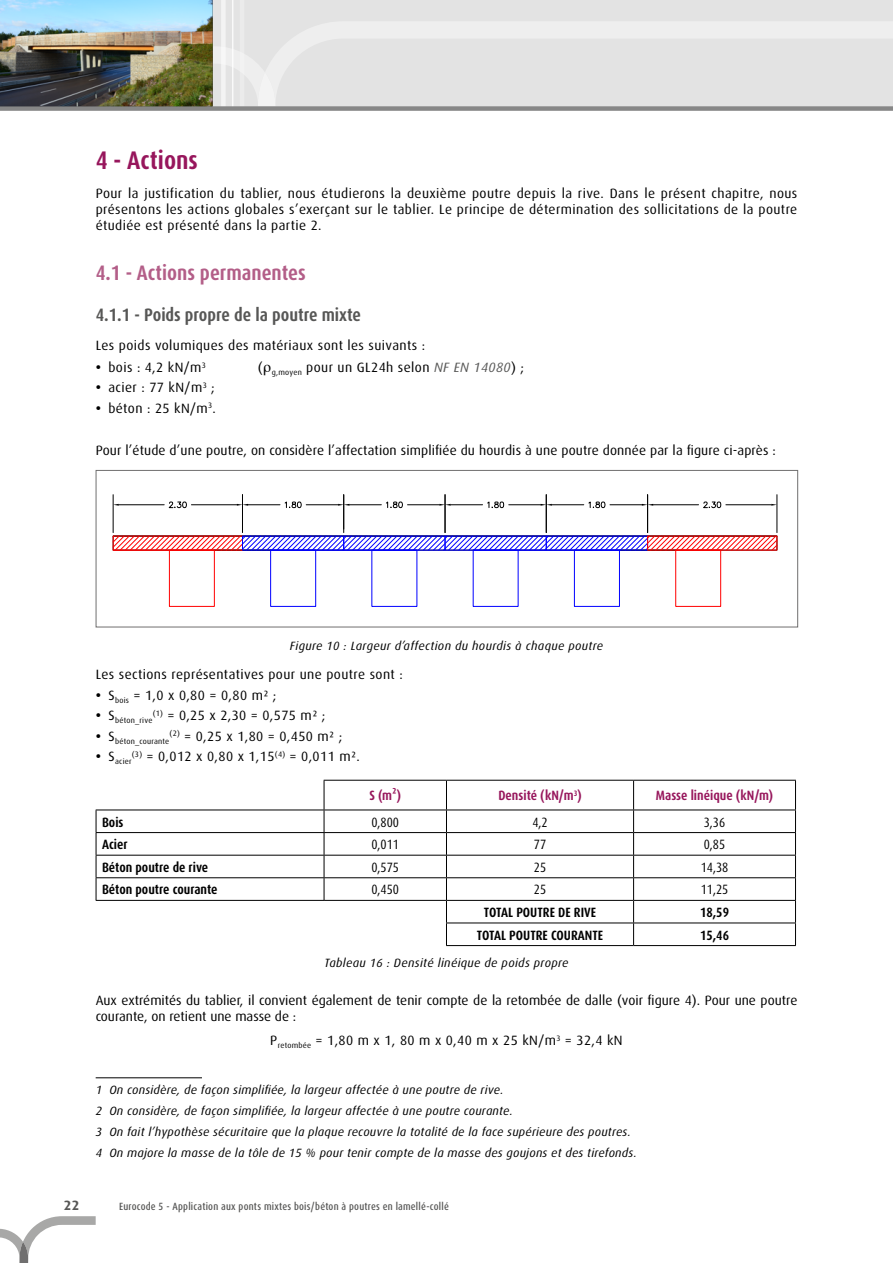
<style>
.page{position:relative;width:893px;height:1263px;background:#fff}
.page>*{position:absolute;margin:0;border:0;box-sizing:border-box;transform-origin:0 0}
.t1{font:700 condensed 25.5px "Dax OT";color:#97165c}
.t2{font:700 condensed 21px "Dax OT";color:#b35e88}
.t3{font:700 condensed 18px "Dax OT";color:#575756}
.t4{font:13.5px/16.2px "Dax OT";letter-spacing:.015em;color:#000;text-align:justify}
.t5{font:700 condensed 13.5px "Dax OT";color:#000}
.t6{font:condensed 13.5px "Dax OT";color:#000}
.t7{font:700 condensed 13.5px "Dax OT";color:#97165c}
.t8{font:700 13.5px "Dax OT";color:#575756}
.t9{font:italic 12px/20.9px "Dax OT";letter-spacing:.02em;color:#000}
.t10{font:500 condensed 10.5px "Dax OT";letter-spacing:.02em;color:#575756}
.t11{font:7.8px "Dax OT";letter-spacing:.03em;color:#000}
.s1{font-weight:700}
.s2{font-style:italic;color:#575756}
</style>
<div class="page">
<svg style="left:0;top:1216px;width:96px;height:47px"></svg>
<div style="left:212px;top:0;width:681px;height:106px;background:#e3e3e3"></div>
<svg style="left:275px;top:22px;width:618px;height:75px"></svg>
<div style="left:0;top:106px;width:893px;height:5px;background:#878787"></div>
<svg style="left:213px;top:0;width:62px;height:106px"></svg>
<img style="left:0;top:0;width:213px;height:106px">
<svg style="left:112px;top:494px;width:666px;height:113px"></svg>
<div style="left:96px;top:470px;width:702px;height:157px;border:1px solid #706f6f"></div>
<hr style="left:324px;top:780px;width:1px;height:30px;background:#000">
<hr style="left:446px;top:780px;width:1px;height:30px;background:#000">
<hr style="left:633px;top:780px;width:1px;height:30px;background:#000">
<hr style="left:795px;top:780px;width:1px;height:30px;background:#000">
<svg style="left:96px;top:811px;width:1px;height:89px"></svg>
<svg style="left:324px;top:811px;width:1px;height:89px"></svg>
<svg style="left:446px;top:811px;width:1px;height:134px"></svg>
<svg style="left:633px;top:811px;width:1px;height:134px"></svg>
<svg style="left:795px;top:811px;width:1px;height:134px"></svg>
<hr style="left:324px;top:780px;width:122px;height:1px;background:#000">
<hr style="left:446px;top:780px;width:188px;height:1px;background:#000">
<hr style="left:634px;top:780px;width:162px;height:1px;background:#000">
<hr style="left:96px;top:810px;width:228px;height:1px;background:#000">
<hr style="left:324px;top:810px;width:122px;height:1px;background:#000">
<hr style="left:446px;top:810px;width:188px;height:1px;background:#000">
<hr style="left:634px;top:810px;width:162px;height:1px;background:#000">
<hr style="left:96px;top:832px;width:228px;height:1px;background:#000">
<hr style="left:324px;top:832px;width:122px;height:1px;background:#000">
<hr style="left:446px;top:832px;width:188px;height:1px;background:#000">
<hr style="left:634px;top:832px;width:162px;height:1px;background:#000">
<hr style="left:96px;top:855px;width:228px;height:1px;background:#000">
<hr style="left:324px;top:855px;width:122px;height:1px;background:#000">
<hr style="left:446px;top:855px;width:188px;height:1px;background:#000">
<hr style="left:634px;top:855px;width:162px;height:1px;background:#000">
<hr style="left:96px;top:877px;width:228px;height:1px;background:#000">
<hr style="left:324px;top:877px;width:122px;height:1px;background:#000">
<hr style="left:446px;top:877px;width:188px;height:1px;background:#000">
<hr style="left:634px;top:877px;width:162px;height:1px;background:#000">
<hr style="left:96px;top:900px;width:228px;height:1px;background:#000">
<hr style="left:324px;top:900px;width:122px;height:1px;background:#000">
<hr style="left:446px;top:900px;width:188px;height:1px;background:#000">
<hr style="left:634px;top:900px;width:162px;height:1px;background:#000">
<hr style="left:446px;top:922px;width:188px;height:1px;background:#000">
<hr style="left:634px;top:922px;width:162px;height:1px;background:#000">
<hr style="left:446px;top:945px;width:188px;height:1px;background:#000">
<hr style="left:634px;top:945px;width:162px;height:1px;background:#000">
<hr style="left:96px;top:1077px;width:106px;height:1px;background:#000">
<h1 class="t1" style="left:96px;top:144px;width:104px">4 - Actions</h1>
<p class="t4" style="left:96px;top:185px;width:703px">Pour la justification du tablier, nous étudierons la deuxième poutre depuis la rive. Dans le présent chapitre, nous présentons les actions globales s’exerçant sur le tablier. Le principe de détermination des sollicitations de la poutre étudiée est présenté dans la partie 2.</p>
<h2 class="t2" style="left:96px;top:259px;width:212px">4.1 - Actions permanentes</h2>
<h3 class="t3" style="left:96px;top:303px;width:267px">4.1.1 - Poids propre de la poutre mixte</h3>
<p class="t4" style="left:96px;top:337px;width:331px">Les poids volumiques des matériaux sont les suivants :</p>
<p class="t4" style="left:96px;top:359px;width:112px"><span class="s1">•</span> bois : 4,2 kN/m<sup>3</sup></p>
<p class="t4" style="left:258px;top:359px;width:268px">( <sub>g,moyen</sub> pour un GL24h selon <span class="s2">NF EN 14080</span>) ;</p>
<p class="t4" style="left:96px;top:380px;width:121px"><span class="s1">•</span> acier : 77 kN/m<sup>3</sup> ;</p>
<p class="t4" style="left:96px;top:400px;width:122px"><span class="s1">•</span> béton : 25 kN/m<sup>3</sup>.</p>
<p class="t4" style="left:96px;top:442px;width:682px">Pour l’étude d’une poutre, on considère l’affectation simplifiée du hourdis à une poutre donnée par la figure ci-après :</p>
<p class="t9" style="left:290px;top:636px;width:315px">Figure 10 : Largeur d’affection du hourdis à chaque poutre</p>
<p class="t4" style="left:96px;top:667px;width:309px">Les sections représentatives pour une poutre sont :</p>
<p class="t4" style="left:96px;top:687px;width:182px"><span class="s1">•</span> S<sub>bois</sub> = 1,0 x 0,80 = 0,80 m² ;</p>
<p class="t11" style="left:96px;top:716px;width:58px"><sup>•</sup> <sup>S</sup>béton_rive</p>
<p class="t4" style="left:153px;top:707px;width:174px"><sup>(1)</sup> = 0,25 x 2,30 = 0,575 m² ;</p>
<p class="t11" style="left:96px;top:736px;width:75px"><sup>•</sup> <sup>S</sup>béton_courante</p>
<p class="t4" style="left:170px;top:728px;width:174px"><sup>(2)</sup> = 0,25 x 1,80 = 0,450 m² ;</p>
<p class="t11" style="left:96px;top:757px;width:37px"><sup>•</sup> <sup>S</sup>acier</p>
<p class="t4" style="left:132px;top:748px;width:229px"><sup>(3)</sup> = 0,012 x 0,80 x 1,15<sup>(4)</sup> = 0,011 m².</p>
<p class="t7" style="left:369px;top:787px;width:33px">S (m²)</p>
<p class="t7" style="left:498px;top:787px;width:85px">Densité (kN/m<sup>3</sup>)</p>
<p class="t7" style="left:656px;top:787px;width:119px">Masse linéique (kN/m)</p>
<p class="t5" style="left:102px;top:813px;width:23px">Bois</p>
<p class="t6" style="left:371px;top:813px;width:29px">0,800</p>
<p class="t6" style="left:532px;top:813px;width:17px">4,2</p>
<p class="t6" style="left:704px;top:813px;width:23px">3,36</p>
<p class="t5" style="left:102px;top:836px;width:27px">Acier</p>
<p class="t6" style="left:371px;top:836px;width:29px">0,011</p>
<p class="t6" style="left:534px;top:836px;width:14px">77</p>
<p class="t6" style="left:704px;top:836px;width:23px">0,85</p>
<p class="t5" style="left:102px;top:858px;width:108px">Béton poutre de rive</p>
<p class="t6" style="left:371px;top:858px;width:29px">0,575</p>
<p class="t6" style="left:534px;top:858px;width:14px">25</p>
<p class="t6" style="left:701px;top:858px;width:29px">14,38</p>
<p class="t5" style="left:102px;top:881px;width:117px">Béton poutre courante</p>
<p class="t6" style="left:371px;top:881px;width:29px">0,450</p>
<p class="t6" style="left:534px;top:881px;width:14px">25</p>
<p class="t6" style="left:701px;top:881px;width:29px">11,25</p>
<p class="t5" style="left:484px;top:904px;width:114px">TOTAL POUTRE DE RIVE</p>
<p class="t5" style="left:700px;top:904px;width:31px">18,59</p>
<p class="t5" style="left:477px;top:926px;width:128px">TOTAL POUTRE COURANTE</p>
<p class="t5" style="left:700px;top:926px;width:31px">15,46</p>
<p class="t9" style="left:324px;top:953px;width:246px">Tableau 16 : Densité linéique de poids propre</p>
<p class="t4" style="left:96px;top:992px;width:703px">Aux extrémités du tablier, il convient également de tenir compte de la retombée de dalle (voir figure 4). Pour une poutre courante, on retient une masse de :</p>
<p class="t4" style="left:270px;top:1033px;width:354px">P<sub>retombée</sub> = 1,80 m x 1, 80 m x 0,40 m x 25 kN/m<sup>3</sup> = 32,4 kN</p>
<p class="t9" style="left:96px;top:1080px;width:543px">1 On considère, de façon simplifiée, la largeur affectée à une poutre de rive.<br>2 On considère, de façon simplifiée, la largeur affectée à une poutre courante.<br>3 On fait l’hypothèse sécuritaire que la plaque recouvre la totalité de la face supérieure des poutres.<br>4 On majore la masse de la tôle de 15 % pour tenir compte de la masse des goujons et des tirefonds.</p>
<p class="t8" style="left:64px;top:1197px;width:17px">22</p>
<p class="t10" style="left:119px;top:1199px;width:331px">Eurocode 5 - Application aux ponts mixtes bois/béton à poutres en lamellé-collé</p>
</div>
